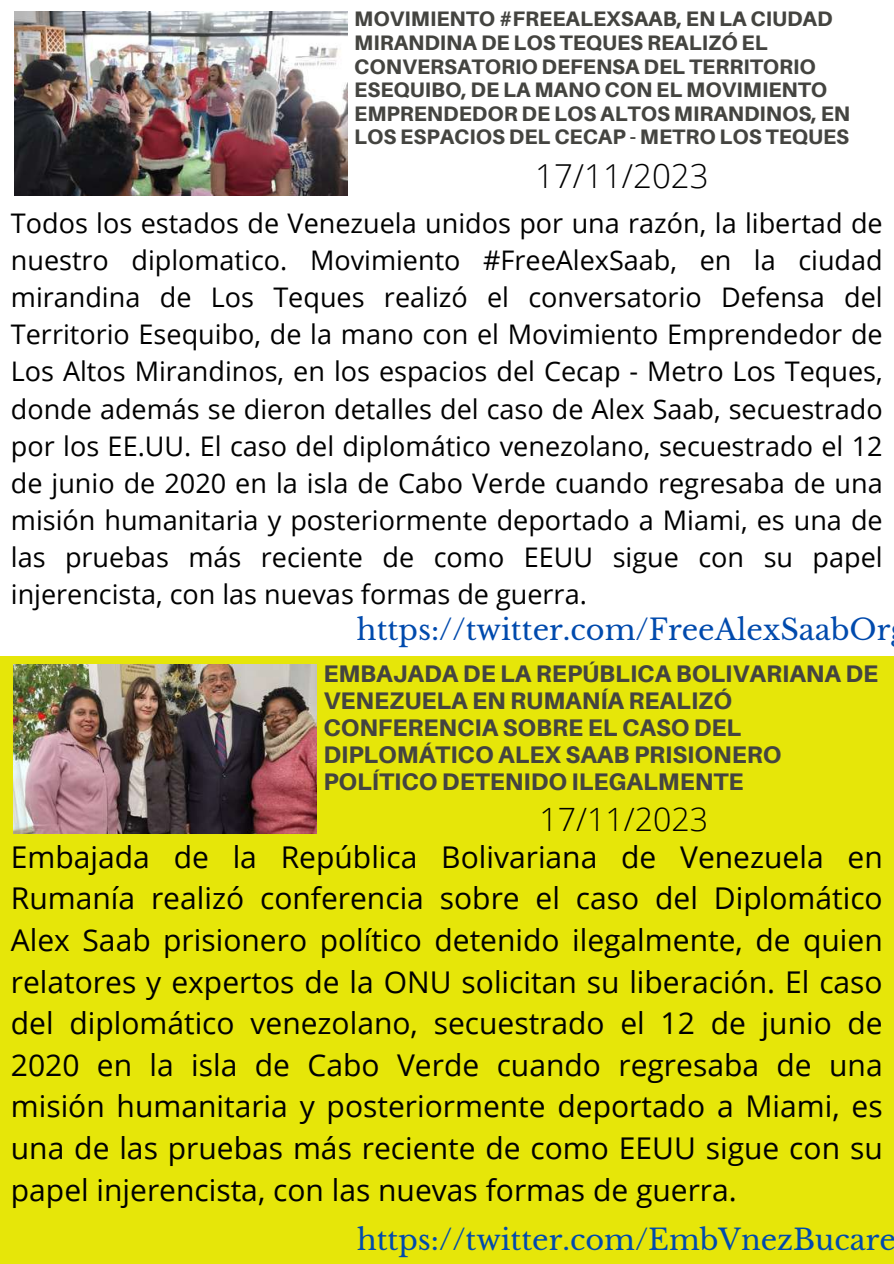
<style>
.page{position:relative;width:894px;height:1264px;background:#fff}
.page>*{position:absolute;margin:0;border:0;box-sizing:border-box;transform-origin:0 0}
.t1{font:300 33px "Open Sans";color:#000}
.t2{font:300 32.1px "Open Sans";color:#000}
.t3{font:30px/41.7px "Open Sans";color:#000;text-align:justify}
.t4{font:28.8px "Libre Baskerville";color:#004aad}
.t5{font:28.65px "Libre Baskerville";color:#004aad}
.t6{font:27px/37.2px "Open Sans";color:#000;text-align:justify}
.t7{font:800 24px/27px "Aileron";color:#444440}
.t8{font:800 21px/23.7px "Aileron";color:#444440}
</style>
<div class="page">
<div style="left:0;top:656px;width:893px;height:607px;background:#e6e609"></div>
<img style="left:14px;top:11px;width:333px;height:185px">
<img style="left:14px;top:665px;width:303px;height:168px">
<p class="t8" style="left:354px;top:7px;width:497px">MOVIMIENTO #FREEALEXSAAB, EN LA CIUDAD MIRANDINA DE LOS TEQUES REALIZÓ EL CONVERSATORIO DEFENSA DEL TERRITORIO ESEQUIBO, DE LA MANO CON EL MOVIMIENTO EMPRENDEDOR DE LOS ALTOS MIRANDINOS, EN LOS ESPACIOS DEL CECAP - METRO LOS TEQUES</p>
<p class="t1" style="left:535px;top:153px;width:175px">17/11/2023</p>
<p class="t6" style="left:11px;top:204px;width:873px">Todos los estados de Venezuela unidos por una razón, la libertad de nuestro diplomatico. Movimiento #FreeAlexSaab, en la ciudad mirandina de Los Teques realizó el conversatorio Defensa del Territorio Esequibo, de la mano con el Movimiento Emprendedor de Los Altos Mirandinos, en los espacios del Cecap - Metro Los Teques, donde además se dieron detalles del caso de Alex Saab, secuestrado por los EE.UU. El caso del diplomático venezolano, secuestrado el 12 de junio de 2020 en la isla de Cabo Verde cuando regresaba de una misión humanitaria y posteriormente deportado a Miami, es una de las pruebas más reciente de como EEUU sigue con su papel injerencista, con las nuevas formas de guerra.</p>
<p class="t4" style="left:357px;top:612px;width:535px">https://twitter.com/FreeAlexSaabOr</p>
<p class="t7" style="left:323px;top:659px;width:556px">EMBAJADA DE LA REPÚBLICA BOLIVARIANA DE VENEZUELA EN RUMANÍA REALIZÓ CONFERENCIA SOBRE EL CASO DEL DIPLOMÁTICO ALEX SAAB PRISIONERO POLÍTICO DETENIDO ILEGALMENTE</p>
<p class="t2" style="left:539px;top:797px;width:170px">17/11/2023</p>
<p class="t3" style="left:11px;top:835px;width:873px">Embajada de la República Bolivariana de Venezuela en Rumanía realizó conferencia sobre el caso del Diplomático Alex Saab prisionero político detenido ilegalmente, de quien relatores y expertos de la ONU solicitan su liberación. El caso del diplomático venezolano, secuestrado el 12 de junio de 2020 en la isla de Cabo Verde cuando regresaba de una misión humanitaria y posteriormente deportado a Miami, es una de las pruebas más reciente de como EEUU sigue con su papel injerencista, con las nuevas formas de guerra.</p>
<p class="t5" style="left:357px;top:1222px;width:540px">https://twitter.com/EmbVnezBucare</p>
</div>
